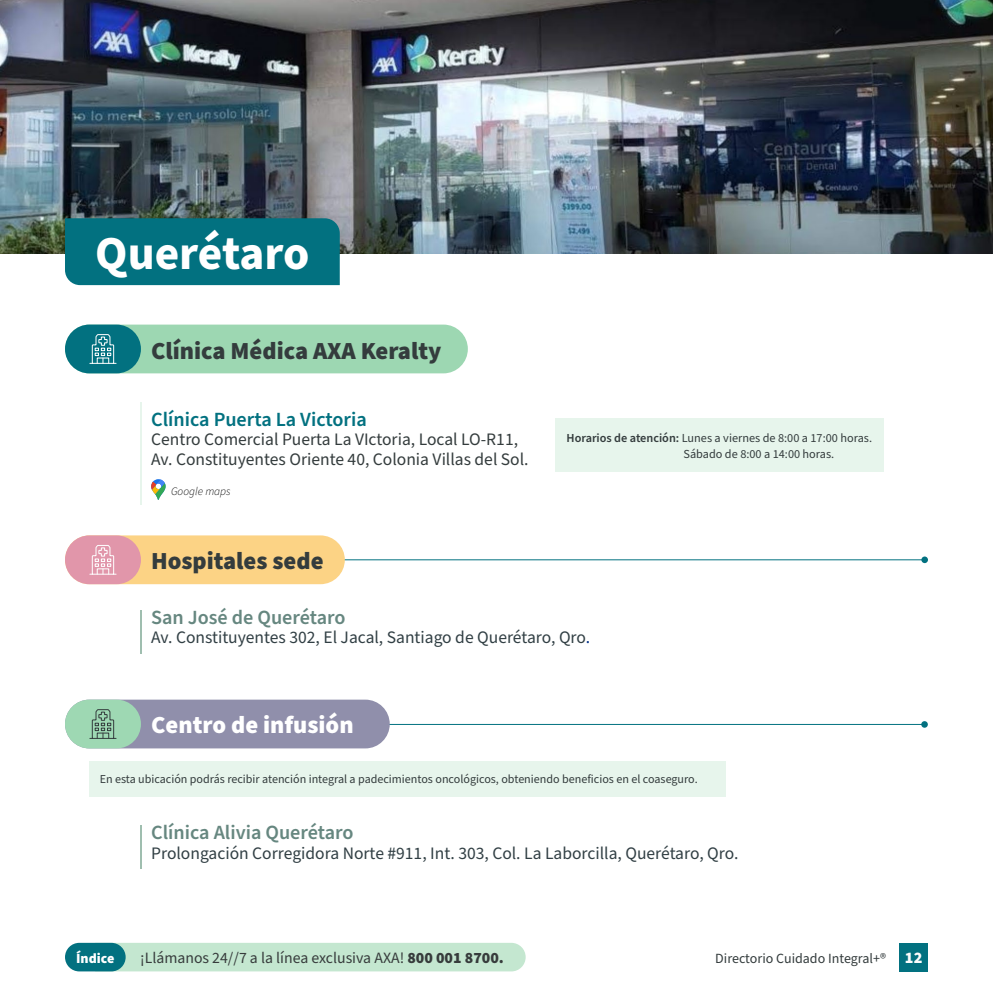
<style>
.page{position:relative;width:993px;height:993px;background:#fff}
.page>*{position:absolute;margin:0;border:0;box-sizing:border-box;transform-origin:0 0}
.t1{font:700 47.25px "Source Sans Pro";letter-spacing:-.005em;color:#fff}
.t2{font:900 24.5px "Source Sans Pro";color:#343c3d}
.t3{font:900 24.5px "Source Sans Pro";color:#fff}
.t4{font:600 20.12px "Source Sans Pro";color:#668780}
.t5{font:600 20.12px "Source Sans Pro";color:#027180}
.t6{font:17.5px "Source Sans Pro";color:#313f44}
.t7{font:17.5px/19.2px "Source Sans Pro";color:#343c3d}
.t8{font:15.75px "Source Sans Pro";color:#373c3c}
.t9{font:14px "Source Sans Pro";color:#343c3d}
.t10{font:900 14px "Source Sans Pro";color:#fff}
.t11{font:12.25px/15.8px "Source Sans Pro";color:#343c3d}
.t12{font:12.08px "Source Sans Pro";color:#343c3d}
.t13{font:italic 300 11.38px "Source Sans Pro";color:#000}
.s1{font-weight:600}
.s2{color:#002f87}
.s3{font-weight:900}
.s4{font-weight:900;font-size:16.1px;color:#fcfcfc}
</style>
<div class="page">
<hr style="left:339px;top:559px;width:585px;height:1px;background:#027180">
<div style="left:921px;top:556px;width:6px;height:7px;background:#027180;border-radius:50%"></div>
<div style="left:65px;top:324px;width:402px;height:49px;background:#9dd7b2;border-radius:24px"></div>
<div style="left:65px;top:324px;width:76px;height:49px;background:#027180;border-radius:24px"></div>
<img style="left:0;top:0;width:992px;height:254px">
<svg style="left:90px;top:334px;width:26px;height:30px"></svg>
<div style="left:65px;top:218px;width:274px;height:67px;background:#027180"></div>
<div style="left:65px;top:535px;width:280px;height:49px;background:#fcd385;border-radius:24px"></div>
<div style="left:65px;top:535px;width:76px;height:49px;background:#e196aa;border-radius:24px"></div>
<svg style="left:90px;top:545px;width:26px;height:30px"></svg>
<hr style="left:140px;top:609px;width:2px;height:44px;background:#9fbeaf">
<hr style="left:140px;top:824px;width:2px;height:44px;background:#9fbeaf">
<div style="left:899px;top:942px;width:28px;height:29px;background:#027180"></div>
<hr style="left:140px;top:402px;width:2px;height:102px;background:#e7f5ec">
<svg style="left:151px;top:479px;width:14px;height:20px"></svg>
<div style="left:554px;top:418px;width:329px;height:54px;background:#e7f5ec"></div>
<div style="left:115px;top:943px;width:410px;height:28px;background:#c4e7d0"></div>
<div style="left:65px;top:942px;width:61px;height:29px;background:#027180;border-radius:14px"></div>
<hr style="left:356px;top:723px;width:568px;height:1px;background:#027180">
<svg style="left:920px;top:721px;width:7px;height:6px"></svg>
<div style="left:65px;top:699px;width:324px;height:49px;background:#908fab;border-radius:24px"></div>
<div style="left:65px;top:699px;width:76px;height:49px;background:#9ed8b3;border-radius:24px"></div>
<svg style="left:90px;top:709px;width:26px;height:30px"></svg>
<div style="left:89px;top:761px;width:636px;height:35px;background:#e7f5ec"></div>
<h1 class="t1" style="left:95px;top:221px;width:216px">Querétaro</h1>
<h2 class="t2" style="left:151px;top:333px;width:292px">Clínica Médica AXA Keralty</h2>
<p class="t5" style="left:151px;top:406px;width:217px">Clínica Puerta La Victoria</p>
<p class="t7" style="left:151px;top:430px;width:379px">Centro Comercial Puerta La VIctoria, Local LO-R11,<br>Av. Constituyentes Oriente 40, Colonia Villas del Sol.</p>
<p class="t13" style="left:171px;top:483px;width:61px">Google maps</p>
<p class="t11" style="left:683px;top:430px;width:190px;text-indent:-117px"><span class="s1">Horarios de atención:</span> Lunes a viernes de 8:00 a 17:00 horas.<br>Sábado de 8:00 a 14:00 horas.</p>
<h2 class="t2" style="left:151px;top:543px;width:174px">Hospitales sede</h2>
<p class="t4" style="left:151px;top:603px;width:196px">San José de Querétaro</p>
<p class="t6" style="left:151px;top:625px;width:440px">Av. Constituyentes 302, El Jacal, Santiago de Querétaro, Qro<span class="s2">.</span></p>
<h2 class="t3" style="left:151px;top:707px;width:204px">Centro de infusión</h2>
<p class="t12" style="left:100px;top:771px;width:599px">En esta ubicación podrás recibir atención integral a padecimientos oncológicos, obteniendo beneficios en el coaseguro.</p>
<p class="t4" style="left:151px;top:818px;width:204px">Clínica Alivia Querétaro</p>
<p class="t6" style="left:151px;top:840px;width:588px">Prolongación Corregidora Norte #911, Int. 303, Col. La Laborcilla, Querétaro, Qro.</p>
<p class="t10" style="left:76px;top:948px;width:40px">Índice</p>
<p class="t8" style="left:140px;top:946px;width:365px">¡Llámanos 24//7 a la línea exclusiva AXA! <span class="s3">800 001 8700.</span></p>
<p class="t9" style="left:715px;top:948px;width:208px">Directorio Cuidado Integral+® <span class="s4">12</span></p>
</div>
